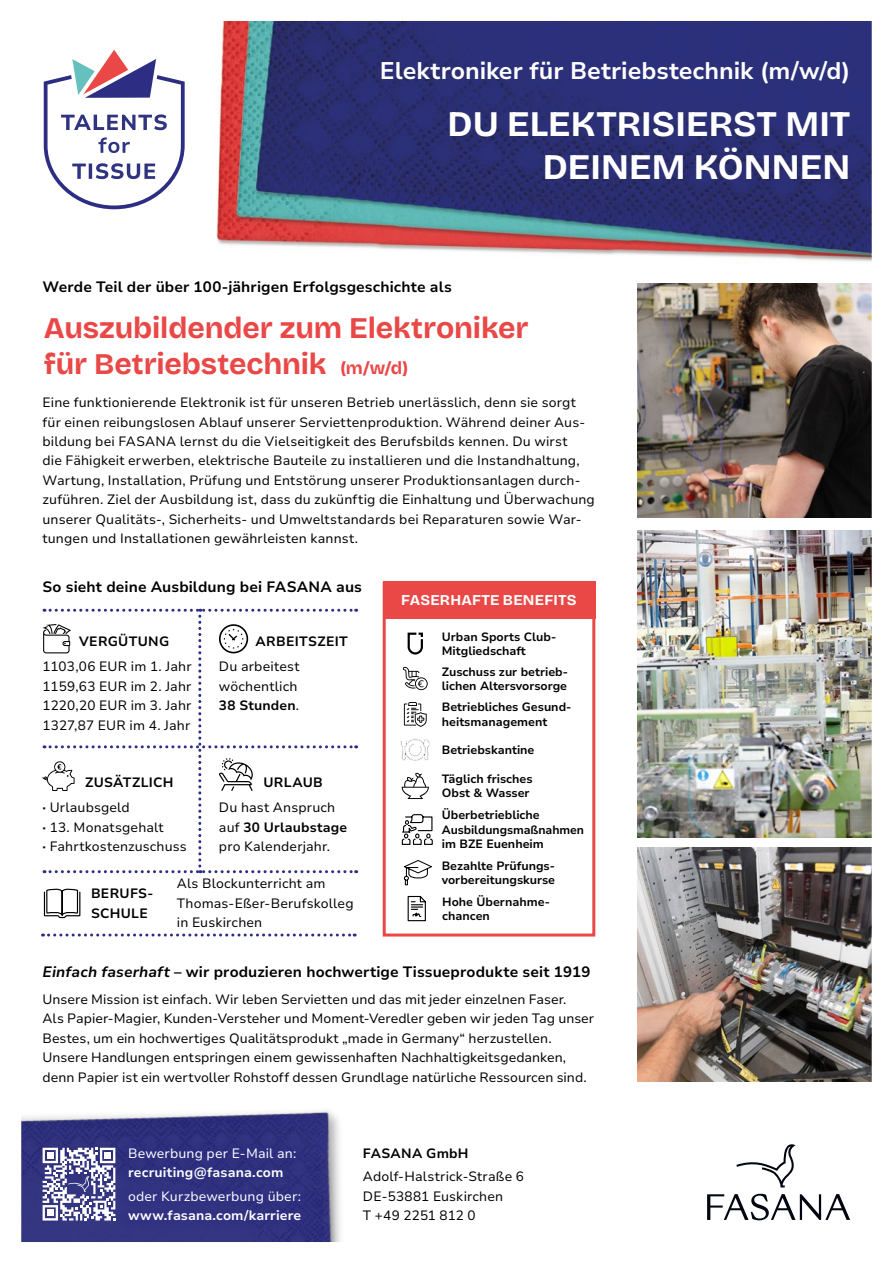
<style>
.page{position:relative;width:893px;height:1263px;background:#fff}
.page>*{position:absolute;margin:0;border:0;box-sizing:border-box;transform-origin:0 0}
.t1{font:700 36px/43.2px "Bricolage Grotesque";letter-spacing:.005em;color:#fff;text-align:right}
.t2{font:700 30px/36px "Bricolage Grotesque";letter-spacing:-.005em;color:#e94847}
.t3{font:700 24px "Nunito Sans 10 pt";color:#fff}
.t4{font:700 15px "Nunito Sans 10 pt";letter-spacing:.005em;color:#000}
.t5{font:700 15px "Bricolage Grotesque";letter-spacing:.015em;color:#fff}
.t6{font:13.5px/19.5px "Nunito Sans 10 pt";letter-spacing:.01em;color:#000}
.t7{font:700 13.5px/19.5px "Nunito Sans 10 pt";letter-spacing:.025em;color:#000}
.t8{font:700 13.5px "Nunito Sans 10 pt";letter-spacing:.01em;color:#fff}
.t9{font:13.5px "Nunito Sans 10 pt";letter-spacing:.01em;color:#fff}
.t10{font:700 12px/14.4px "Nunito Sans 10 pt";color:#000}
.s1{font-size:18px}
.s2{font-weight:700}
.s3{font-style:italic}
</style>
<div class="page">
<img style="left:21px;top:21px;width:851px;height:1221px">
<h3 class="t3" style="left:380px;top:54px;width:472px">Elektroniker für Betriebstechnik (m/w/d)</h3>
<h1 class="t1" style="left:448px;top:101px;width:404px">DU ELEKTRISIERST MIT<br>DEINEM KÖNNEN</h1>
<p class="t4" style="left:43px;top:276px;width:411px">Werde Teil der über 100-jährigen Erfolgsgeschichte als</p>
<h2 class="t2" style="left:44px;top:309px;width:486px">Auszubildender zum Elektroniker für Betriebstechnik <span class="s1">(m/w/d)</span></h2>
<p class="t6" style="left:43px;top:392px;width:554px">Eine funktionierende Elektronik ist für unseren Betrieb unerlässlich, denn sie sorgt für einen reibungslosen Ablauf unserer Serviettenproduktion. Während deiner Aus&shy;bildung bei FASANA lernst du die Vielseitigkeit des Berufsbilds kennen. Du wirst<br>die Fähigkeit erwerben, elektrische Bauteile zu installieren und die Instandhaltung, Wartung, Installation, Prüfung und Entstörung unserer Produktionsanlagen durch&shy;zuführen. Ziel der Ausbildung ist, dass du zukünftig die Einhaltung und Überwachung unserer Qualitäts-, Sicherheits- und Umweltstandards bei Reparaturen sowie War&shy;tungen und Installationen gewährleisten kannst.</p>
<p class="t4" style="left:43px;top:576px;width:321px">So sieht deine Ausbildung bei FASANA aus</p>
<p class="t5" style="left:401px;top:588px;width:177px">FASERHAFTE BENEFITS</p>
<p class="t7" style="left:79px;top:631px;width:92px">VERGÜTUNG</p>
<p class="t7" style="left:256px;top:631px;width:94px">ARBEITSZEIT</p>
<p class="t6" style="left:43px;top:656px;width:151px;text-align:justify">1103,06 EUR im 1. Jahr 1159,63 EUR im 2. Jahr 1220,20 EUR im 3. Jahr 1327,87 EUR im 4. Jahr</p>
<p class="t7" style="left:85px;top:772px;width:90px">ZUSÄTZLICH</p>
<p class="t6" style="left:219px;top:656px;width:82px">Du arbeitest wöchentlich<br><span class="s2">38 Stunden</span>.</p>
<p class="t7" style="left:263px;top:772px;width:61px">URLAUB</p>
<p class="t6" style="left:219px;top:797px;width:130px">Du hast Anspruch auf <span class="s2">30 Urlaubstage </span>pro Kalenderjahr.</p>
<p class="t6" style="left:43px;top:797px;width:146px"><span class="s2">·</span> Urlaubsgeld<br><span class="s2">·</span> 13. Monatsgehalt<br><span class="s2">·</span> Fahrtkostenzuschuss</p>
<p class="t6" style="left:177px;top:873px;width:178px">Als Blockunterricht am<br>Thomas-Eßer-Berufskolleg in Euskirchen</p>
<p class="t7" style="left:91px;top:883px;width:64px">BERUFS-<br>SCHULE</p>
<p class="t10" style="left:442px;top:629px;width:116px">Urban Sports Club-<br>Mitgliedschaft</p>
<p class="t10" style="left:442px;top:664px;width:128px">Zuschuss zur betrieb&shy;lichen Altersvorsorge</p>
<p class="t10" style="left:442px;top:700px;width:131px">Betriebliches Gesund&shy;heitsmanagement</p>
<p class="t10" style="left:442px;top:742px;width:94px">Betriebskantine</p>
<p class="t10" style="left:442px;top:771px;width:92px">Täglich frisches<br>Obst &amp; Wasser</p>
<p class="t10" style="left:442px;top:807px;width:144px">Überbetriebliche<br>Ausbildungsmaßnahmen im BZE Euenheim</p>
<p class="t10" style="left:442px;top:858px;width:115px">Bezahlte Prüfungs&shy;vorbereitungskurse</p>
<p class="t10" style="left:442px;top:894px;width:109px">Hohe Übernahme&shy;chancen</p>
<p class="t4" style="left:43px;top:961px;width:550px"><span class="s3">Einfach faserhaft</span> – wir produzieren hochwertige Tissueprodukte seit 1919</p>
<p class="t6" style="left:43px;top:989px;width:553px">Unsere Mission ist einfach. Wir leben Servietten und das mit jeder einzelnen Faser.<br>Als Papier-Magier, Kunden-Versteher und Moment-Veredler geben wir jeden Tag unser Bestes, um ein hochwertiges Qualitätsprodukt „made in Germany“ herzustellen.<br>Unsere Handlungen entspringen einem gewissenhaften Nachhaltigkeitsgedanken, denn Papier ist ein wertvoller Rohstoff dessen Grundlage natürliche Ressourcen sind.</p>
<p class="t9" style="left:128px;top:1143px;width:170px">Bewerbung per E-Mail an:</p>
<p class="t8" style="left:128px;top:1163px;width:157px">recruiting@fasana.com</p>
<p class="t9" style="left:128px;top:1187px;width:174px">oder Kurzbewerbung über:</p>
<p class="t8" style="left:128px;top:1206px;width:175px">www.fasana.com/karriere</p>
<p class="t7" style="left:363px;top:1143px;width:107px">FASANA GmbH</p>
<p class="t6" style="left:363px;top:1166px;width:163px">Adolf-Halstrick-Straße 6<br>DE-53881 Euskirchen<br>T +49 2251 812 0</p>
</div>
